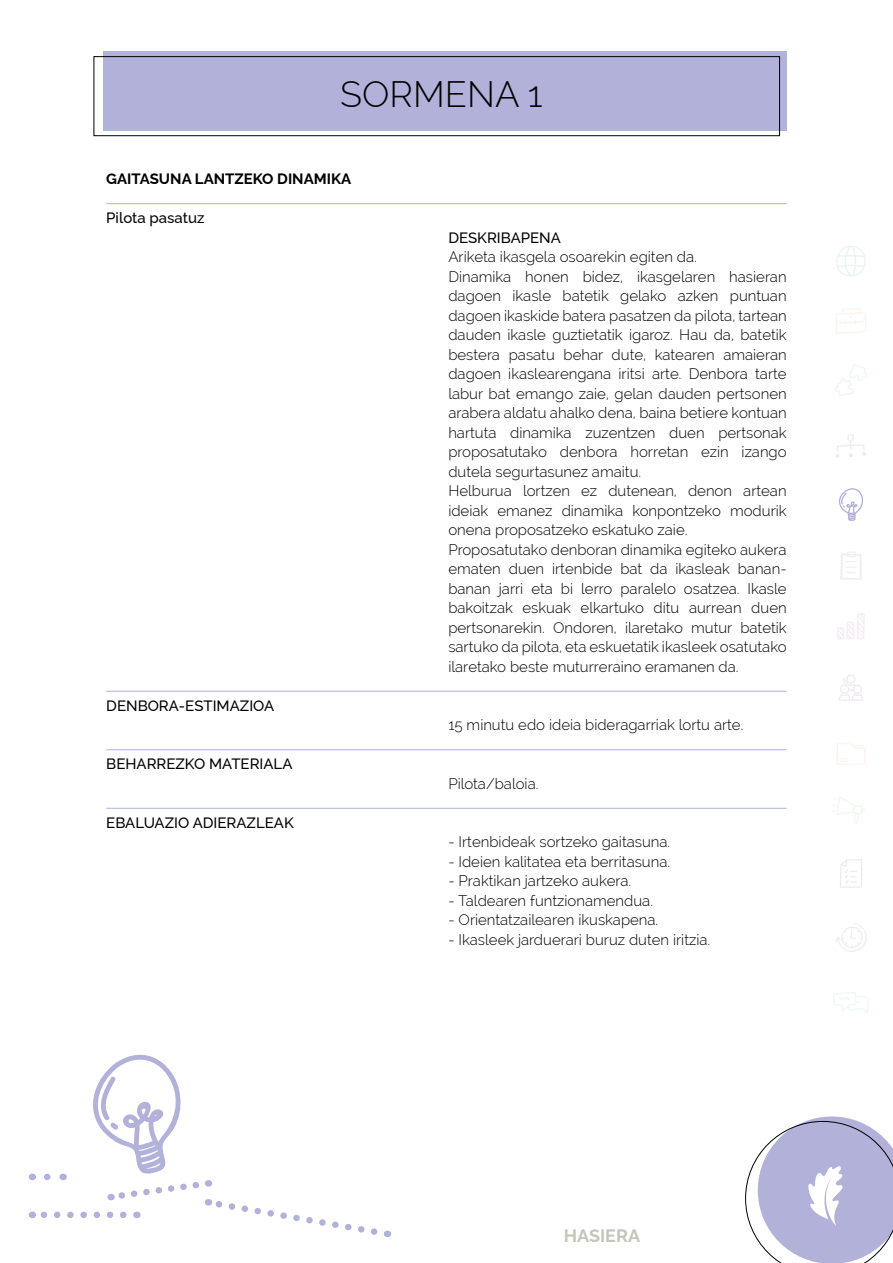
<style>
.page{position:relative;width:893px;height:1263px;background:#fff}
.page>*{position:absolute;margin:0;border:0;box-sizing:border-box;transform-origin:0 0}
.t1{font:300 36px "Raleway";color:#000}
.t2{font:700 18px "Raleway";color:#c6c5ba}
.t3{font:300 15px/19.5px "Raleway";color:#000}
.t4{font:500 15px "Raleway";color:#000}
.t5{font:700 15px "Raleway";color:#000}
</style>
<div class="page">
<svg style="left:832px;top:797px;width:33px;height:27px"></svg>
<svg style="left:836px;top:308px;width:30px;height:25px"></svg>
<svg style="left:836px;top:246px;width:30px;height:30px"></svg>
<svg style="left:834px;top:364px;width:34px;height:32px"></svg>
<svg style="left:837px;top:613px;width:28px;height:26px"></svg>
<svg style="left:840px;top:859px;width:22px;height:29px"></svg>
<svg style="left:836px;top:434px;width:30px;height:24px"></svg>
<svg style="left:840px;top:552px;width:22px;height:28px"></svg>
<svg style="left:835px;top:923px;width:32px;height:29px"></svg>
<svg style="left:837px;top:743px;width:28px;height:22px"></svg>
<svg style="left:833px;top:992px;width:36px;height:21px"></svg>
<svg style="left:839px;top:675px;width:24px;height:26px"></svg>
<svg style="left:839px;top:488px;width:24px;height:33px"></svg>
<hr style="left:106px;top:203px;width:681px;height:1px;background:#b1b1da">
<hr style="left:106px;top:691px;width:681px;height:1px;background:#b1b1da">
<hr style="left:106px;top:749px;width:681px;height:1px;background:#b1b1da">
<hr style="left:106px;top:808px;width:681px;height:1px;background:#b1b1da">
<svg style="left:745px;top:1116px;width:148px;height:147px"></svg>
<div style="left:103px;top:52px;width:684px;height:79px;background:#b1b1da"></div>
<div style="left:94px;top:56px;width:686px;height:80px;border:1px solid #000"></div>
<svg style="left:32px;top:1054px;width:356px;height:183px"></svg>
<h1 class="t1" style="left:340px;top:73px;width:204px">SORMENA 1</h1>
<p class="t5" style="left:106px;top:167px;width:246px">GAITASUNA LANTZEKO DINAMIKA</p>
<p class="t4" style="left:106px;top:206px;width:100px">Pilota pasatuz</p>
<p class="t4" style="left:106px;top:693px;width:169px">DENBORA-ESTIMAZIOA</p>
<p class="t4" style="left:106px;top:752px;width:188px">BEHARREZKO MATERIALA</p>
<p class="t4" style="left:106px;top:810px;width:189px">EBALUAZIO ADIERAZLEAK</p>
<p class="t4" style="left:448px;top:225px;width:114px">DESKRIBAPENA</p>
<p class="t3" style="left:448px;top:247px;width:340px">Ariketa ikasgela osoarekin egiten da.<br>Dinamika honen bidez, ikasgelaren hasieran dagoen ikasle batetik gelako azken puntuan dagoen ikaskide batera pasatzen da pilota, tartean dauden ikasle guztietatik igaroz. Hau da, batetik bestera pasatu behar dute, katearen amaieran dagoen ikaslearengana iritsi arte. Denbora tarte labur bat emango zaie, gelan dauden pertsonen arabera aldatu ahalko dena, baina betiere kontuan hartuta dinamika zuzentzen duen pertsonak proposatutako denbora horretan ezin izango dutela segurtasunez amaitu.<br>Helburua lortzen ez dutenean, denon artean ideiak emanez dinamika konpontzeko modurik onena proposatzeko eskatuko zaie.<br>Proposatutako denboran dinamika egiteko aukera ematen duen irtenbide bat da ikasleak banan&shy;banan jarri eta bi lerro paralelo osatzea. Ikasle bakoitzak eskuak elkartuko ditu aurrean duen pertsonarekin. Ondoren, ilaretako mutur batetik sartuko da pilota, eta eskuetatik ikasleek osatutako ilaretako beste muturreraino eramanen da.</p>
<p class="t3" style="left:448px;top:715px;width:297px">15 minutu edo ideia bideragarriak lortu arte.</p>
<p class="t3" style="left:448px;top:774px;width:92px">Pilota/baloia.</p>
<p class="t3" style="left:448px;top:832px;width:223px">- Irtenbideak sortzeko gaitasuna.</p>
<p class="t3" style="left:448px;top:852px;width:223px">- Ideien kalitatea eta berritasuna.</p>
<p class="t3" style="left:448px;top:871px;width:184px">- Praktikan jartzeko aukera.</p>
<p class="t3" style="left:448px;top:891px;width:206px">- Taldearen funtzionamendua.</p>
<p class="t3" style="left:448px;top:910px;width:211px">- Orientatzailearen ikuskapena.</p>
<p class="t3" style="left:448px;top:930px;width:263px">- Ikasleek jarduerari buruz duten iritzia.</p>
<p class="t2" style="left:564px;top:1221px;width:78px">HASIERA</p>
</div>
